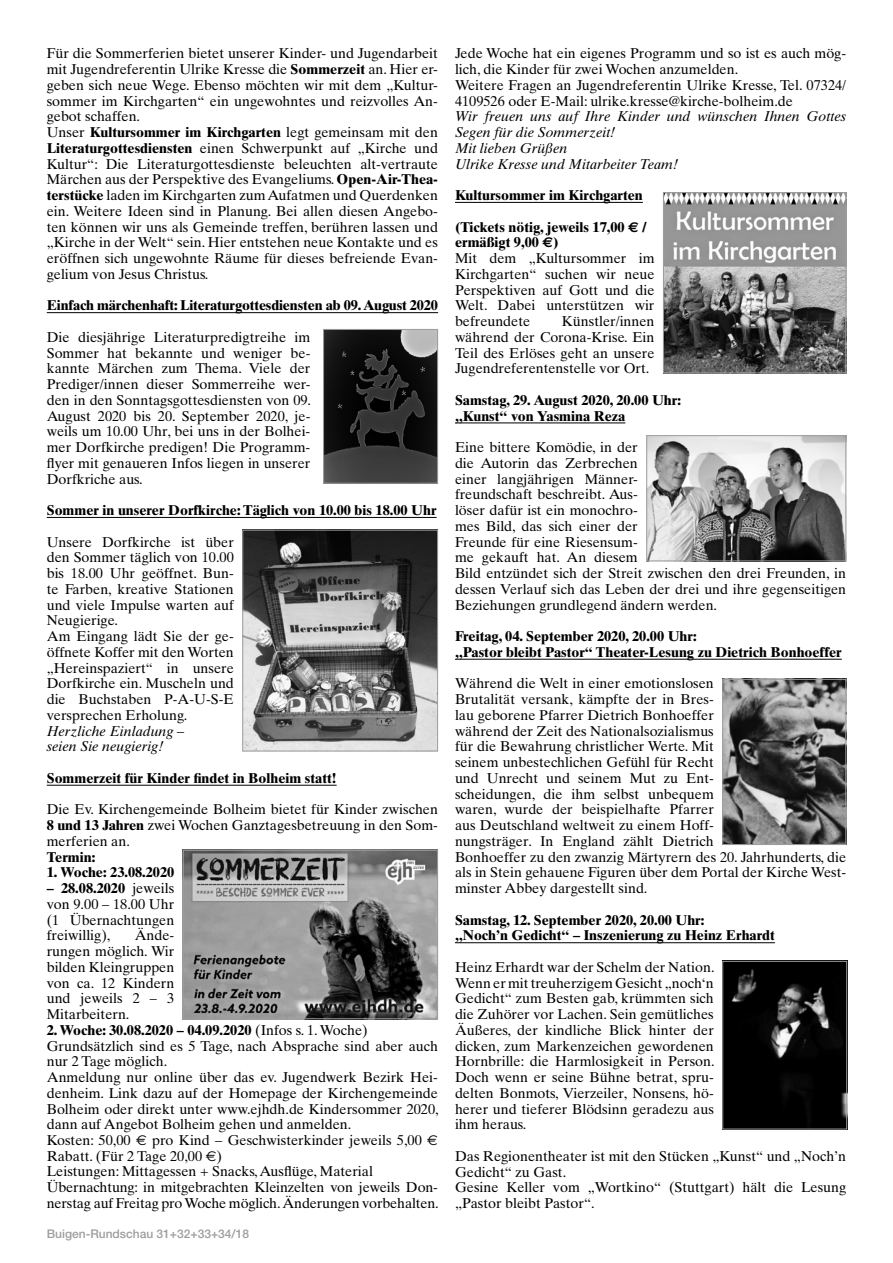
<style>
.page{position:relative;width:893px;height:1263px;background:#fff}
.page>*{position:absolute;margin:0;border:0;box-sizing:border-box;transform-origin:0 0}
.t1{font:14.25px/15.8px "Times Ten";color:#000}
.t2{font:700 14.25px/15.8px "Times Ten";color:#000}
.t3{font:italic 14.25px/15.8px "Times Ten";color:#000}
.t4{font:500 12px "Helvetica Neue";color:#9d9d9c}
.s1{font-weight:700}
.s2{font-family:"Euro Sans"}
.s3{font-family:"Euro Sans";font-weight:700}
</style>
<div class="page">
<hr style="left:47px;top:312px;width:391px;height:1px;background:#000">
<hr style="left:47px;top:517px;width:390px;height:1px;background:#000">
<hr style="left:47px;top:785px;width:290px;height:1px;background:#000">
<hr style="left:455px;top:202px;width:188px;height:1px;background:#000">
<hr style="left:455px;top:423px;width:170px;height:1px;background:#000">
<hr style="left:455px;top:659px;width:387px;height:1px;background:#000">
<hr style="left:455px;top:942px;width:320px;height:1px;background:#000">
<img style="left:724px;top:681px;width:120px;height:162px">
<div style="left:722px;top:679px;width:124px;height:166px;border:1px solid #9d9d9c"></div>
<img style="left:724px;top:963px;width:121px;height:164px">
<div style="left:722px;top:961px;width:125px;height:168px;border:1px solid #9d9d9c"></div>
<img style="left:648px;top:437px;width:196px;height:122px">
<div style="left:646px;top:435px;width:200px;height:126px;border:1px solid #9d9d9c"></div>
<img style="left:244px;top:532px;width:192px;height:217px">
<div style="left:242px;top:530px;width:196px;height:221px;border:1px solid #9d9d9c"></div>
<img style="left:325px;top:331px;width:111px;height:151px">
<div style="left:323px;top:329px;width:115px;height:155px;border:1px solid #9d9d9c"></div>
<img style="left:185px;top:852px;width:251px;height:165px">
<div style="left:183px;top:850px;width:255px;height:169px;border:1px solid #9d9d9c"></div>
<img style="left:665px;top:194px;width:179px;height:177px">
<div style="left:663px;top:192px;width:183px;height:181px;border:1px solid #9d9d9c"></div>
<p class="t1" style="left:47px;top:45px;width:393px">Für die Sommerferien bietet unserer Kinder- und Jugendarbeit mit Jugendreferentin Ulrike Kresse die <span class="s1">Sommerzeit</span> an. Hier er&shy;geben sich neue Wege. Ebenso möchten wir mit dem „Kultur&shy;sommer im Kirchgarten“ ein ungewohntes und reizvolles An&shy;gebot schaffen.<br>Unser <span class="s1">Kultursommer im Kirchgarten</span> legt gemeinsam mit den <span class="s1">Literaturgottesdiensten</span> einen Schwerpunkt auf „Kirche und Kultur“: Die Literaturgottesdienste beleuchten alt-vertraute Märchen aus der Perspektive des Evangeliums. <span class="s1">Open-Air-Thea&shy;terstücke</span> laden im Kirchgarten zum Aufatmen und Querdenken ein. Weitere Ideen sind in Planung. Bei allen diesen Angebo&shy;ten können wir uns als Gemeinde treffen, berühren lassen und „Kirche in der Welt“ sein. Hier entstehen neue Kontakte und es eröffnen sich ungewohnte Räume für dieses befreiende Evan&shy;gelium von Jesus Christus.</p>
<p class="t2" style="left:47px;top:297px;width:393px">Einfach märchenhaft: Literaturgottesdiensten ab 09. August 2020</p>
<p class="t1" style="left:47px;top:329px;width:266px;text-align:justify">Die diesjährige Literaturpredigtreihe im Sommer hat bekannte und weniger be&shy;kannte Märchen zum Thema. Viele der Prediger/innen dieser Sommerreihe wer&shy;den in den Sonntagsgottesdiensten von 09.<br>August 2020 bis 20. September 2020, je&shy;weils um 10.00 Uhr, bei uns in der Bolhei&shy;mer Dorfkirche predigen! Die Programm&shy;flyer mit genaueren Infos liegen in unserer Dorfkriche aus.</p>
<p class="t2" style="left:47px;top:502px;width:391px">Sommer in unserer Dorfkirche: Täglich von 10.00 bis 18.00 Uhr</p>
<p class="t1" style="left:47px;top:534px;width:189px">Unsere Dorfkirche ist über den Sommer täglich von 10.00 bis 18.00 Uhr geöffnet. Bun&shy;te Farben, kreative Stationen und viele Impulse warten auf<br>Neugierige.<br>Am Eingang lädt Sie der ge&shy;öffnete Koffer mit den Worten „Hereinspaziert“ in unsere<br>Dorfkirche ein. Muscheln und die Buchstaben P-A-U-S-E versprechen Erholung.</p>
<p class="t3" style="left:47px;top:723px;width:139px">Herzliche Einladung – seien Sie neugierig!</p>
<p class="t2" style="left:47px;top:770px;width:291px">Sommerzeit für Kinder findet in Bolheim statt!</p>
<p class="t1" style="left:47px;top:801px;width:393px;text-align:justify">Die Ev. Kirchengemeinde Bolheim bietet für Kinder zwischen <span class="s1">8 und 13 Jahren</span> zwei Wochen Ganztagesbetreuung in den Som&shy;merferien an.</p>
<p class="t2" style="left:47px;top:848px;width:50px">Termin:</p>
<p class="t2" style="left:47px;top:864px;width:129px">1. Woche: 23.08.2020</p>
<p class="t1" style="left:47px;top:880px;width:129px;text-align:justify"><span class="s1">– 28.08.2020</span> jeweils von 9.00 – 18.00 Uhr (1 Übernachtungen freiwillig),</p>
<p class="t1" style="left:47px;top:927px;width:129px;text-align:justify;text-indent:88px">Ände&shy;rungen möglich. Wir bilden Kleingruppen von ca. 12 Kindern und jeweils 2 – 3<br>Mitarbeitern.</p>
<p class="t1" style="left:47px;top:1022px;width:393px"><span class="s1">2. Woche: 30.08.2020 – 04.09.2020</span> (Infos s. 1. Woche)<br>Grundsätzlich sind es 5 Tage, nach Absprache sind aber auch nur 2 Tage möglich.<br>Anmeldung nur online über das ev. Jugendwerk Bezirk Hei&shy;denheim. Link dazu auf der Homepage der Kirchengemeinde Bolheim oder direkt unter www.ejhdh.de Kindersommer 2020, dann auf Angebot Bolheim gehen und anmelden.<br>Kosten: 50,00 <span class="s2">E</span> pro Kind – Geschwisterkinder jeweils 5,00 <span class="s2">E </span>Rabatt. (Für 2 Tage 20,00 <span class="s2">€</span>)<br>Leistungen: Mittagessen + Snacks, Ausflüge, Material Übernachtung: in mitgebrachten Kleinzelten von jeweils Don&shy;nerstag auf Freitag pro Woche möglich. Änderungen vorbehalten.</p>
<p class="t4" style="left:47px;top:1227px;width:204px">Buigen-Rundschau 31+32+33+34/18</p>
<p class="t1" style="left:455px;top:45px;width:393px">Jede Woche hat ein eigenes Programm und so ist es auch mög&shy;lich, die Kinder für zwei Wochen anzumelden.<br>Weitere Fragen an Jugendreferentin Ulrike Kresse, Tel. 07324/ 4109526 oder E-Mail: ulrike.kresse@kirche-bolheim.de</p>
<p class="t3" style="left:455px;top:108px;width:393px">Wir freuen uns auf Ihre Kinder und wünschen Ihnen Gottes Segen für die Sommerzeit!<br>Mit lieben Grüßen<br>Ulrike Kresse und Mitarbeiter Team!</p>
<p class="t2" style="left:455px;top:187px;width:189px">Kultursommer im Kirchgarten</p>
<p class="t1" style="left:455px;top:219px;width:201px"><span class="s1">(Tickets nötig, jeweils 17,00</span> <span class="s3">e</span> <span class="s1">/ ermäßigt 9,00</span> <span class="s3">e</span><span class="s1">)<br></span>Mit dem „Kultursommer im<br>Kirchgarten“ suchen wir neue<br>Perspektiven auf Gott und die<br>Welt. Dabei unterstützen wir befreundete</p>
<p class="t1" style="left:455px;top:313px;width:201px;text-align:justify;text-indent:107px">Künstler/innen während der Corona-Krise. Ein Teil des Erlöses geht an unsere Jugendreferentenstelle vor Ort.</p>
<p class="t2" style="left:455px;top:392px;width:227px">Samstag, 29. August 2020, 20.00 Uhr: „Kunst“ von Yasmina Reza</p>
<p class="t1" style="left:455px;top:439px;width:393px">Eine bittere Komödie, in der<br>die Autorin das Zerbrechen<br>einer langjährigen Männer-<br>freundschaft beschreibt. Aus-<br>löser dafür ist ein monochro-<br>mes Bild, das sich einer der<br>Freunde für eine Riesensum-<br>me gekauft hat. An diesem<br>Bild entzündet sich der Streit zwischen den drei Freunden, in dessen Verlauf sich das Leben der drei und ihre gegenseitigen Beziehungen grundlegend ändern werden.</p>
<p class="t2" style="left:455px;top:628px;width:388px">Freitag, 04. September 2020, 20.00 Uhr:<br>„Pastor bleibt Pastor“ Theater-Lesung zu Dietrich Bonhoeffer</p>
<p class="t1" style="left:455px;top:675px;width:393px">Während die Welt in einer emotionslosen<br>Brutalität versank, kämpfte der in Bres-<br>lau geborene Pfarrer Dietrich Bonhoeffer<br>während der Zeit des Nationalsozialismus<br>für die Bewahrung christlicher Werte. Mit<br>seinem unbestechlichen Gefühl für Recht<br>und Unrecht und seinem Mut zu Ent-<br>scheidungen, die ihm selbst unbequem<br>waren, wurde der beispielhafte Pfarrer<br>aus Deutschland weltweit zu einem Hoff-<br>nungsträger. In England zählt Dietrich<br>Bonhoeffer zu den zwanzig Märtyrern des 20. Jahrhunderts, die als in Stein gehauene Figuren über dem Portal der Kirche West&shy;minster Abbey dargestellt sind.</p>
<p class="t2" style="left:455px;top:911px;width:321px">Samstag, 12. September 2020, 20.00 Uhr:<br>„Noch’n Gedicht“ – Inszenierung zu Heinz Erhardt</p>
<p class="t1" style="left:455px;top:959px;width:261px;text-align:justify">Heinz Erhardt war der Schelm der Nation.<br>Wenn er mit treuherzigem Gesicht „noch‘n Gedicht“ zum Besten gab, krümmten sich die Zuhörer vor Lachen. Sein gemütliches Äußeres, der kindliche Blick hinter der dicken, zum Markenzeichen gewordenen Hornbrille: die Harmlosigkeit in Person.<br>Doch wenn er seine Bühne betrat, spru&shy;delten Bonmots, Vierzeiler, Nonsens, hö&shy;herer und tieferer Blödsinn geradezu aus ihm heraus.</p>
<p class="t1" style="left:455px;top:1148px;width:393px">Das Regionentheater ist mit den Stücken „Kunst“ und „Noch’n Gedicht“ zu Gast.<br>Gesine Keller vom „Wortkino“ (Stuttgart) hält die Lesung „Pastor bleibt Pastor“.</p>
</div>
